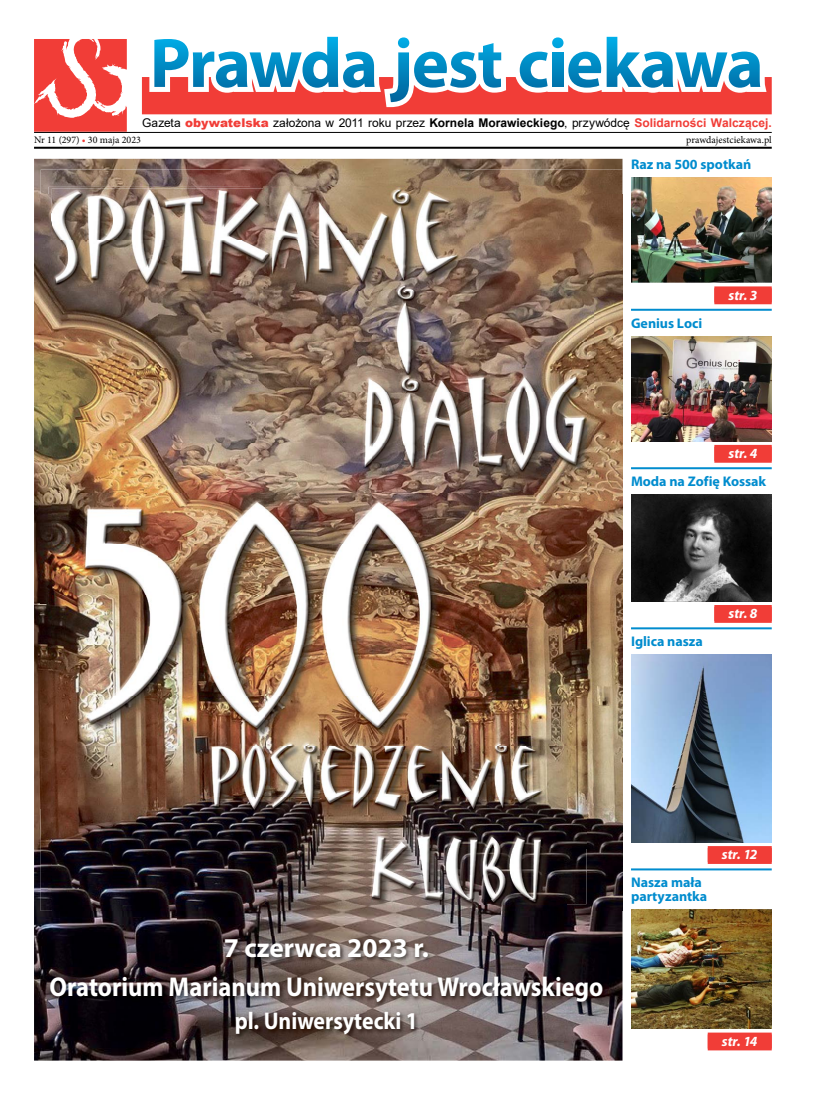
<style>
.page{position:relative;width:820px;height:1106px;background:#fff}
.page>*{position:absolute;margin:0;border:0;box-sizing:border-box;transform-origin:0 0}
.t1{font:700 27.3px/39.1px "Myriad Pro";color:#fff;text-align:center}
.t2{font:700 24.2px "Myriad Pro";color:#fff;scale:.9 1}
.t3{font:700 14px/14px "Myriad Pro";color:#008cce}
.t4{font:italic 700 14px "Myriad Pro";color:#fff}
.t5{font:12px "Arial";letter-spacing:-.005em;color:#000}
.t6{font:10px "Minion Pro";color:#000}
.s1{font-weight:900;color:#f13d37}
.s2{font-weight:700}
.s3{font-weight:700;color:#f13d37}
.s4{color:#f13d37}
</style>
<div class="page">
<hr style="left:34px;top:147px;width:737px;height:2px;background:#000">
<svg style="left:34px;top:39px;width:93px;height:93px"></svg>
<hr style="left:34px;top:132px;width:737px;height:1px;background:#000">
<svg style="left:142px;top:37px;width:629px;height:77px"></svg>
<img style="left:34px;top:159px;width:588px;height:901px">
<img style="left:52px;top:910px;width:541px;height:1px">
<img style="left:41px;top:169px;width:209px;height:26px">
<img style="left:250px;top:169px;width:209px;height:18px">
<img style="left:459px;top:169px;width:163px;height:26px">
<img style="left:41px;top:195px;width:8px;height:613px">
<img style="left:593px;top:195px;width:29px;height:715px">
<img style="left:41px;top:808px;width:11px;height:102px">
<img style="left:586px;top:190px;width:7px;height:596px">
<img style="left:566px;top:786px;width:27px;height:124px">
<img style="left:52px;top:904px;width:514px;height:6px">
<img style="left:49px;top:187px;width:214px;height:25px">
<img style="left:263px;top:187px;width:322px;height:1px">
<img style="left:49px;top:212px;width:3px;height:686px">
<img style="left:559px;top:898px;width:27px;height:6px">
<img style="left:52px;top:898px;width:507px;height:6px">
<img style="left:52px;top:188px;width:213px;height:2px">
<img style="left:265px;top:188px;width:320px;height:2px">
<img style="left:52px;top:190px;width:534px;height:708px">
<img style="left:48px;top:936px;width:560px;height:103px">
<div style="left:714px;top:286px;width:57px;height:16px;background:#f13d37"></div>
<div style="left:714px;top:288px;width:57px;height:16px;background:#f13d37"></div>
<hr style="left:630px;top:309px;width:141px;height:2px;background:#008cce">
<div style="left:714px;top:445px;width:57px;height:16px;background:#f13d37"></div>
<div style="left:714px;top:447px;width:57px;height:16px;background:#f13d37"></div>
<hr style="left:630px;top:467px;width:141px;height:2px;background:#008cce">
<div style="left:714px;top:605px;width:57px;height:16px;background:#f13d37"></div>
<div style="left:714px;top:607px;width:57px;height:16px;background:#f13d37"></div>
<hr style="left:630px;top:627px;width:141px;height:2px;background:#008cce">
<div style="left:707px;top:846px;width:64px;height:16px;background:#f13d37"></div>
<div style="left:707px;top:848px;width:64px;height:16px;background:#f13d37"></div>
<hr style="left:630px;top:868px;width:141px;height:2px;background:#008cce">
<div style="left:707px;top:1032px;width:64px;height:16px;background:#f13d37"></div>
<div style="left:707px;top:1034px;width:64px;height:16px;background:#f13d37"></div>
<img style="left:631px;top:178px;width:140px;height:105px">
<img style="left:631px;top:336px;width:140px;height:105px">
<img style="left:631px;top:495px;width:140px;height:106px">
<img style="left:631px;top:655px;width:140px;height:187px">
<img style="left:631px;top:910px;width:140px;height:118px">
<p class="t5" style="left:142px;top:114px;width:630px">Gazeta <span class="s1">obywatelska</span> założona w 2011 roku przez <span class="s2">Kornela Morawieckiego</span>, przywódcę <span class="s3">Solidarności Walczącej.</span></p>
<p class="t6" style="left:34px;top:133px;width:108px">Nr 11 (297) <span class="s4">•</span> 30 maja 2023</p>
<p class="t6" style="left:686px;top:133px;width:87px">prawdajestciekawa.pl</p>
<p class="t3" style="left:630px;top:157px;width:122px">Raz na 500 spotkań</p>
<p class="t3" style="left:630px;top:315px;width:73px">Genius Loci</p>
<p class="t4" style="left:728px;top:286px;width:30px">str. 3</p>
<p class="t4" style="left:728px;top:444px;width:30px">str. 4</p>
<p class="t3" style="left:630px;top:474px;width:136px">Moda na Zofię Kossak</p>
<p class="t3" style="left:630px;top:634px;width:73px">Iglica nasza</p>
<p class="t4" style="left:728px;top:604px;width:30px">str. 8</p>
<h1 class="t1" style="left:49px;top:927px;width:555px">7 czerwca 2023 r.<br>Oratorium Marianum Uniwersytetu Wrocławskiego</h1>
<h2 class="t2" style="left:235px;top:1005px;width:205px">pl. Uniwersytecki 1</h2>
<p class="t3" style="left:630px;top:875px;width:78px">Nasza mała partyzantka</p>
<p class="t4" style="left:721px;top:845px;width:37px">str. 12</p>
<p class="t4" style="left:721px;top:1031px;width:37px">str. 14</p>
</div>
